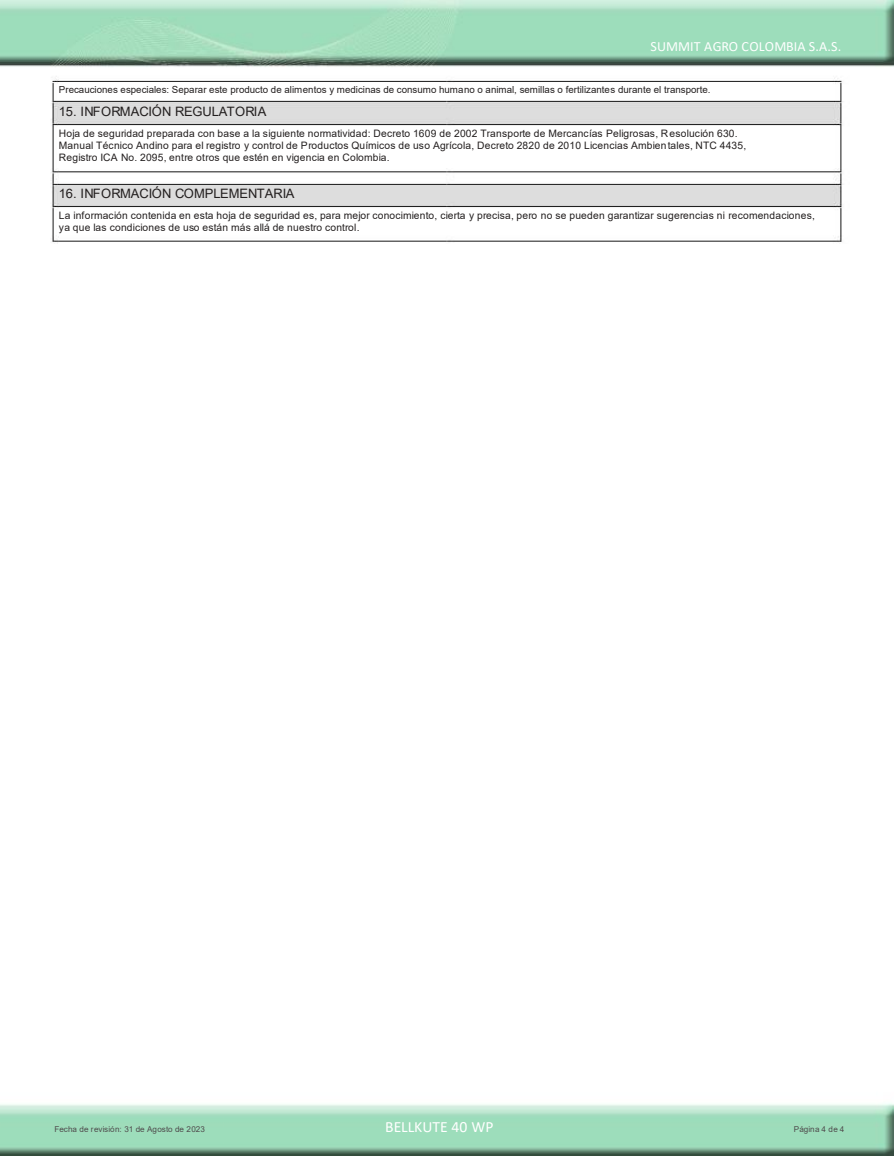
<style>
.page{position:relative;width:894px;height:1156px;background:#fff}
.page>*{position:absolute;margin:0;border:0;box-sizing:border-box;transform-origin:0 0}
.t1{font:15.6px "Calibri";color:#fff}
.t2{font:14.1px "Calibri";color:#fff}
.t3{font:12.9px "Arial";color:#231f1f}
.t4{font:10.2px/12.1px "Arial";letter-spacing:.02em;color:#231f1f}
.t5{font:9.75px "Arial";color:#231f1f}
.t6{font:8.1px "Arial";color:#4f4b4c}
.t7{font:8.1px "Arial";letter-spacing:.02em;color:#4f4b4c}
</style>
<div class="page">
<img style="left:0;top:0;width:893px;height:1156px">
<h2 class="t2" style="left:650px;top:36px;width:192px">SUMMIT AGRO COLOMBIA S.A.S.</h2>
<p class="t5" style="left:59px;top:83px;width:653px">Precauciones especiales: Separar este producto de alimentos y medicinas de consumo humano o animal, semillas o fertilizantes durante el transporte.</p>
<p class="t3" style="left:59px;top:102px;width:209px">15. INFORMACIÓN REGULATORIA</p>
<p class="t4" style="left:59px;top:127px;width:688px">Hoja de seguridad preparada con base a la siguiente normatividad: Decreto 1609 de 2002 Transporte de Mercancías Peligrosas, Resolución 630.<br>Manual Técnico Andino para el registro y control de Productos Químicos de uso Agrícola, Decreto 2820 de 2010 Licencias Ambien tales, NTC 4435,<br>Registro ICA No. 2095, entre otros que estén en vigencia en Colombia.</p>
<p class="t3" style="left:59px;top:185px;width:237px">16. INFORMACIÓN COMPLEMENTARIA</p>
<p class="t4" style="left:59px;top:210px;width:757px">La información contenida en esta hoja de seguridad es, para mejor conocimiento, cierta y precisa, pero no se pueden garantizar sugerencias ni recomendaciones, ya que las condiciones de uso están más allá de nuestro control.</p>
<p class="t6" style="left:55px;top:1123px;width:152px">Fecha de revisión: 31 de Agosto de 2023</p>
<h1 class="t1" style="left:385px;top:1115px;width:110px">BELLKUTE 40 WP</h1>
<p class="t7" style="left:793px;top:1123px;width:52px">Página 4 de 4</p>
</div>
